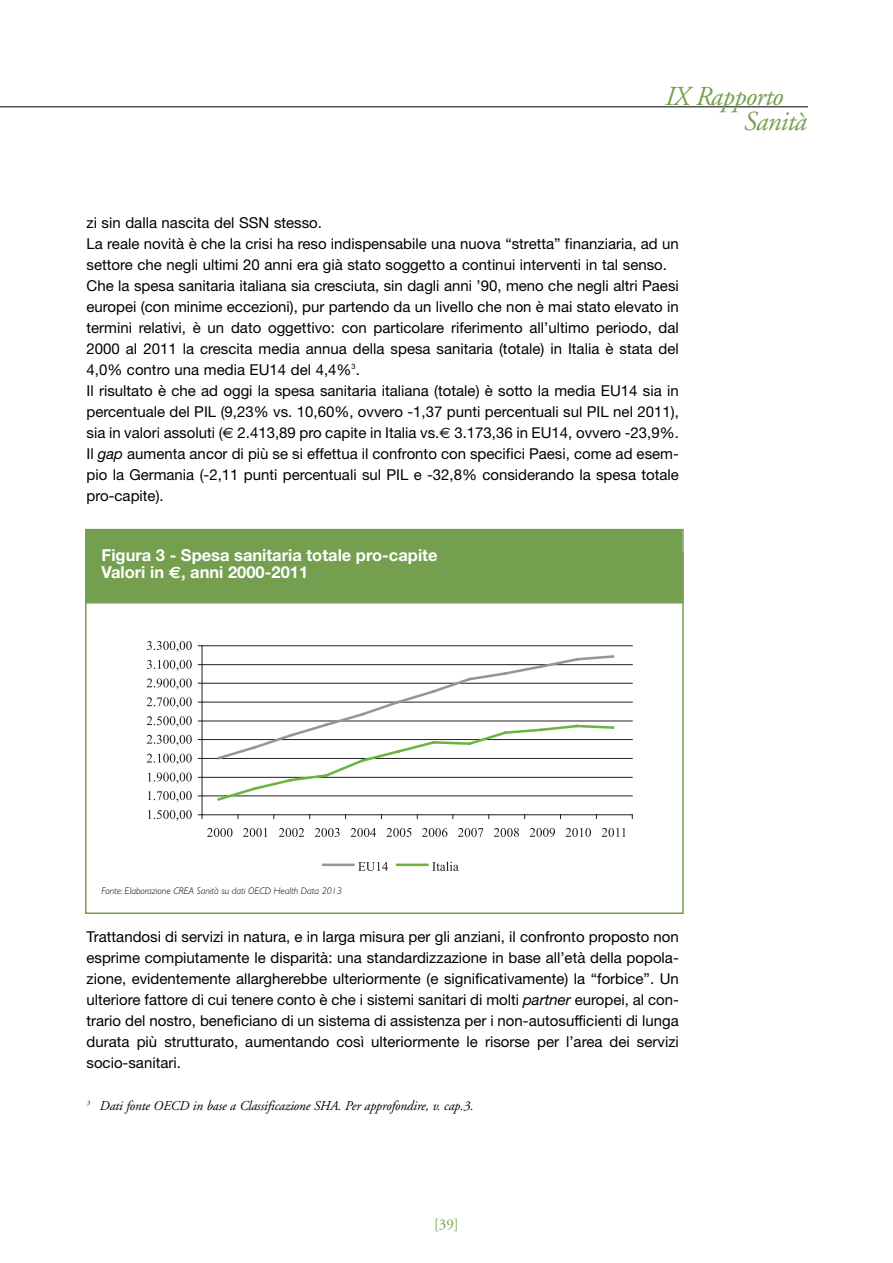
<style>
.page{position:relative;width:893px;height:1263px;background:#fff}
.page>*{position:absolute;margin:0;border:0;box-sizing:border-box;transform-origin:0 0}
.t1{font:italic 27.45px "Adobe Garamond";letter-spacing:-.025em;color:#749f4e}
.t2{font:700 16.5px/16.5px "Helvetica Neue";color:#fff}
.t3{font:15px/21px "Helvetica Neue";color:#000}
.t4{font:15px "Adobe Garamond";color:#749f4e}
.t5{font:italic 13.5px "Adobe Garamond";letter-spacing:-.01em;color:#000}
.t6{font:italic 300 9.75px "Gill Sans";letter-spacing:-.005em;color:#000}
.s1{font-family:"Euro Sans"}
.s2{font-style:italic}
</style>
<div class="page">
<hr style="left:0;top:106px;width:808px;height:1px;background:#000">
<div style="left:87px;top:530px;width:595px;height:72px;background:#749f4e"></div>
<div style="left:85px;top:529px;width:599px;height:74px;border:2px solid #749f4e"></div>
<hr style="left:202px;top:795px;width:430px;height:1px;background:#231f20">
<hr style="left:202px;top:777px;width:430px;height:1px;background:#231f20">
<hr style="left:202px;top:758px;width:430px;height:1px;background:#231f20">
<hr style="left:202px;top:739px;width:430px;height:1px;background:#231f20">
<hr style="left:202px;top:721px;width:430px;height:1px;background:#231f20">
<hr style="left:202px;top:702px;width:430px;height:1px;background:#231f20">
<hr style="left:202px;top:683px;width:430px;height:1px;background:#231f20">
<hr style="left:202px;top:664px;width:430px;height:1px;background:#231f20">
<hr style="left:202px;top:645px;width:430px;height:1px;background:#231f20">
<hr style="left:202px;top:646px;width:1px;height:169px;background:#231f20">
<hr style="left:202px;top:814px;width:430px;height:1px;background:#231f20">
<svg style="left:198px;top:814px;width:5px;height:4px"></svg>
<svg style="left:216px;top:655px;width:400px;height:146px"></svg>
<svg style="left:148px;top:810px;width:44px;height:11px"></svg>
<svg style="left:148px;top:791px;width:44px;height:11px"></svg>
<svg style="left:148px;top:772px;width:44px;height:12px"></svg>
<svg style="left:147px;top:754px;width:45px;height:11px"></svg>
<svg style="left:147px;top:735px;width:45px;height:11px"></svg>
<svg style="left:147px;top:716px;width:45px;height:11px"></svg>
<svg style="left:147px;top:697px;width:45px;height:11px"></svg>
<svg style="left:147px;top:678px;width:45px;height:11px"></svg>
<svg style="left:147px;top:660px;width:45px;height:11px"></svg>
<svg style="left:147px;top:641px;width:45px;height:11px"></svg>
<svg style="left:207px;top:828px;width:25px;height:9px"></svg>
<svg style="left:243px;top:828px;width:24px;height:9px"></svg>
<svg style="left:279px;top:828px;width:25px;height:9px"></svg>
<svg style="left:315px;top:828px;width:25px;height:9px"></svg>
<svg style="left:351px;top:828px;width:25px;height:9px"></svg>
<svg style="left:386px;top:828px;width:25px;height:9px"></svg>
<svg style="left:422px;top:828px;width:25px;height:9px"></svg>
<svg style="left:458px;top:828px;width:25px;height:9px"></svg>
<svg style="left:494px;top:828px;width:25px;height:9px"></svg>
<svg style="left:530px;top:828px;width:25px;height:9px"></svg>
<svg style="left:565px;top:828px;width:26px;height:9px"></svg>
<svg style="left:602px;top:828px;width:24px;height:9px"></svg>
<hr style="left:323px;top:863px;width:30px;height:3px;background:#939598">
<svg style="left:358px;top:862px;width:30px;height:9px"></svg>
<hr style="left:397px;top:863px;width:30px;height:3px;background:#6cb43f">
<svg style="left:432px;top:862px;width:27px;height:9px"></svg>
<h1 class="t1" style="left:664px;top:85px;width:120px">IX Rapporto</h1>
<h1 class="t1" style="left:743px;top:110px;width:64px">Sanità</h1>
<p class="t3" style="left:87px;top:213px;width:594px">zi sin dalla nascita del SSN stesso.<br>La reale novità è che la crisi ha reso indispensabile una nuova “stretta” finanziaria, ad un settore che negli ultimi 20 anni era già stato soggetto a continui interventi in tal senso.<br>Che la spesa sanitaria italiana sia cresciuta, sin dagli anni ’90, meno che negli altri Paesi europei (con minime eccezioni), pur partendo da un livello che non è mai stato elevato in termini relativi, è un dato oggettivo: con particolare riferimento all’ultimo periodo, dal 2000 al 2011 la crescita media annua della spesa sanitaria (totale) in Italia è stata del 4,0% contro una media EU14 del 4,4%<sup>3</sup>.<br>Il risultato è che ad oggi la spesa sanitaria italiana (totale) è sotto la media EU14 sia in percentuale del PIL (9,23% vs. 10,60%, ovvero -1,37 punti percentuali sul PIL nel 2011), sia in valori assoluti (<span class="s1">€</span> 2.413,89 pro capite in Italia vs.<span class="s1">€</span> 3.173,36 in EU14, ovvero -23,9%.<br>Il <span class="s2">gap</span> aumenta ancor di più se si effettua il confronto con specifici Paesi, come ad esem&shy;pio la Germania (-2,11 punti percentuali sul PIL e -32,8% considerando la spesa totale pro-capite).</p>
<p class="t2" style="left:102px;top:549px;width:337px">Figura 3 - Spesa sanitaria totale pro-capite<br>Valori in <span class="s1">€</span>, anni 2000-2011</p>
<p class="t6" style="left:101px;top:887px;width:242px">Fonte: Elaborazione CREA Sanità su dati OECD Health Data 2013</p>
<p class="t3" style="left:87px;top:927px;width:594px;text-align:justify">Trattandosi di servizi in natura, e in larga misura per gli anziani, il confronto proposto non esprime compiutamente le disparità: una standardizzazione in base all’età della popola&shy;zione, evidentemente allargherebbe ulteriormente (e significativamente) la “forbice”. Un ulteriore fattore di cui tenere conto è che i sistemi sanitari di molti <span class="s2">partner</span> europei, al con&shy;trario del nostro, beneficiano di un sistema di assistenza per i non-autosufficienti di lunga durata più strutturato, aumentando così ulteriormente le risorse per l’area dei servizi socio-sanitari.</p>
<p class="t5" style="left:87px;top:1100px;width:388px"><sup>3</sup> Dati fonte OECD in base a Classificazione SHA. Per approfondire, v. cap.3.</p>
<p class="t4" style="left:434px;top:1218px;width:26px">[39]</p>
</div>
